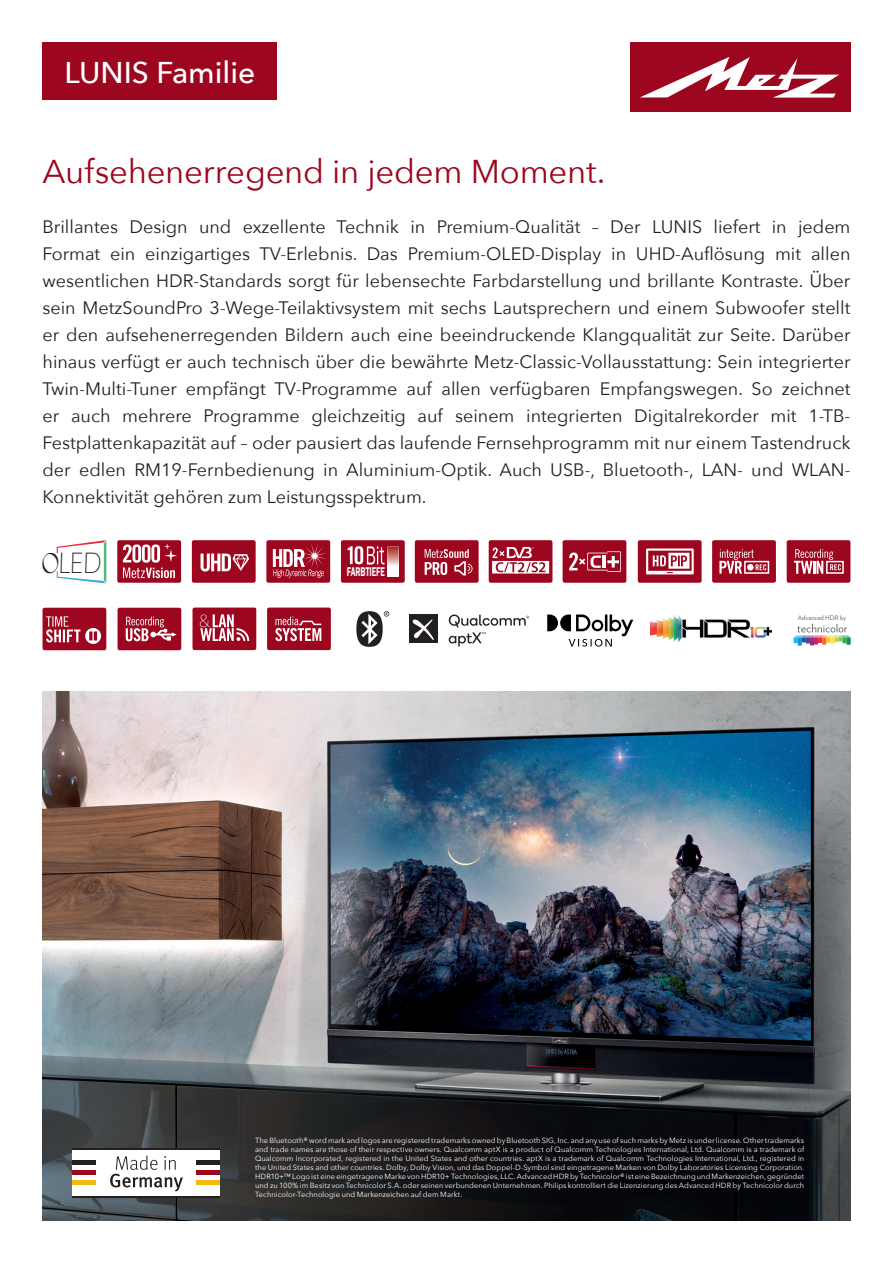
<style>
.page{position:relative;width:893px;height:1263px;background:#fff}
.page>*{position:absolute;margin:0;border:0;box-sizing:border-box;transform-origin:0 0}
.t1{font:33px "Avenir Next";letter-spacing:-.01em;color:#9d061f}
.t2{font:300 30.45px "Eras ITC";color:#231f20;scale:.82 1}
.t3{font:500 30px "Avenir Next";color:#fff}
.t4{font:100 19.05px "Meta OT";color:#faf9fb;scale:.94 1}
.t5{font:18px/27px "Avenir Next";color:#231f20;text-align:justify}
.t6{font:600 13.05px "Franklin Gothic";color:#fff;scale:.6 1}
.t7{font:7.5px/9px "Avenir Next";letter-spacing:.005em;color:#fff;text-align:justify}
.t8{font:6.45px "Verlag";letter-spacing:.01em;color:#646a6e}
.s1{font-family:"Felix Titling";font-weight:400;font-size:27.45px}
</style>
<div class="page">
<div style="left:630px;top:43px;width:220px;height:69px;background:#9d061f"></div>
<svg style="left:640px;top:57px;width:199px;height:41px"></svg>
<svg style="left:57px;top:540px;width:49px;height:43px"></svg>
<div style="left:43px;top:43px;width:234px;height:57px;background:#9d061f"></div>
<div style="left:489px;top:540px;width:63px;height:43px;background:#9d061f;border-radius:2px"></div>
<svg style="left:492px;top:547px;width:57px;height:26px"></svg>
<div style="left:415px;top:540px;width:64px;height:43px;background:#9d061f;border-radius:2px"></div>
<svg style="left:425px;top:549px;width:47px;height:26px"></svg>
<div style="left:341px;top:540px;width:64px;height:43px;background:#9d061f;border-radius:2px"></div>
<svg style="left:347px;top:546px;width:51px;height:30px"></svg>
<div style="left:638px;top:540px;width:64px;height:43px;background:#9d061f;border-radius:2px"></div>
<svg style="left:646px;top:548px;width:48px;height:26px"></svg>
<div style="left:787px;top:540px;width:63px;height:43px;background:#9d061f;border-radius:2px"></div>
<div style="left:826px;top:561px;width:18px;height:13px;border:2px solid #fff"></div>
<svg style="left:794px;top:549px;width:49px;height:25px"></svg>
<div style="left:266px;top:540px;width:64px;height:43px;background:#9d061f;border-radius:2px"></div>
<svg style="left:273px;top:544px;width:54px;height:34px"></svg>
<div style="left:563px;top:540px;width:63px;height:43px;background:#9d061f;border-radius:2px"></div>
<svg style="left:569px;top:551px;width:52px;height:21px"></svg>
<div style="left:117px;top:540px;width:64px;height:43px;background:#9d061f;border-radius:2px"></div>
<svg style="left:123px;top:543px;width:54px;height:35px"></svg>
<div style="left:712px;top:540px;width:64px;height:43px;background:#9d061f;border-radius:2px"></div>
<svg style="left:719px;top:549px;width:50px;height:25px"></svg>
<div style="left:192px;top:540px;width:64px;height:43px;background:#9d061f;border-radius:2px"></div>
<svg style="left:201px;top:553px;width:48px;height:18px"></svg>
<svg style="left:356px;top:611px;width:33px;height:36px"></svg>
<div style="left:267px;top:607px;width:64px;height:43px;background:#9d061f;border-radius:2px"></div>
<svg style="left:275px;top:616px;width:46px;height:25px"></svg>
<div style="left:118px;top:608px;width:63px;height:42px;background:#9d061f;border-radius:2px"></div>
<svg style="left:126px;top:617px;width:51px;height:24px"></svg>
<div style="left:193px;top:607px;width:63px;height:43px;background:#9d061f;border-radius:2px"></div>
<svg style="left:200px;top:614px;width:49px;height:27px"></svg>
<div style="left:409px;top:614px;width:28px;height:29px;background:#231f20"></div>
<svg style="left:412px;top:619px;width:22px;height:21px"></svg>
<svg style="left:449px;top:614px;width:80px;height:33px"></svg>
<div style="left:43px;top:608px;width:63px;height:42px;background:#9d061f;border-radius:2px"></div>
<svg style="left:46px;top:616px;width:55px;height:28px"></svg>
<img style="left:43px;top:691px;width:808px;height:529px">
<div style="left:72px;top:1148px;width:148px;height:49px;background:#fff"></div>
<div style="left:72px;top:1160px;width:23px;height:5px;background:#231f20"></div>
<div style="left:72px;top:1170px;width:23px;height:5px;background:#9d061f"></div>
<div style="left:72px;top:1180px;width:23px;height:5px;background:#f2b90f"></div>
<hr style="left:72px;top:1196px;width:148px;height:1px;background:#231f20">
<hr style="left:72px;top:1148px;width:148px;height:2px;background:#231f20">
<div style="left:197px;top:1160px;width:23px;height:5px;background:#231f20"></div>
<div style="left:197px;top:1170px;width:23px;height:5px;background:#9d061f"></div>
<div style="left:197px;top:1180px;width:23px;height:5px;background:#f2b90f"></div>
<svg style="left:110px;top:1155px;width:73px;height:36px"></svg>
<img style="left:651px;top:616px;width:120px;height:26px">
<svg style="left:547px;top:614px;width:86px;height:33px"></svg>
<svg style="left:794px;top:624px;width:57px;height:21px"></svg>
<h3 class="t3" style="left:65px;top:47px;width:192px">LUNIS Familie</h3>
<h1 class="t1" style="left:43px;top:144px;width:564px">Aufsehenerregend in jedem Moment.</h1>
<p class="t5" style="left:43px;top:212px;width:809px">Brillantes Design und exzellente Technik in Premium-Qualität – Der LUNIS liefert in jedem Format ein einzigartiges TV-Erlebnis. Das Premium-OLED-Display in UHD-Auflösung mit allen wesentlichen HDR-Standards sorgt für lebensechte Farbdarstellung und brillante Kontraste. Über sein MetzSoundPro 3-Wege-Teilaktivsystem mit sechs Lautsprechern und einem Subwoofer stellt er den aufsehenerregenden Bildern auch eine beeindruckende Klangqualität zur Seite. Darüber hinaus verfügt er auch technisch über die bewährte Metz-Classic-Vollausstattung: Sein integrierter Twin-Multi-Tuner empfängt TV-Programme auf allen verfügbaren Empfangswegen. So zeichnet er auch mehrere Programme gleichzeitig auf seinem integrierten Digitalrekorder mit 1-TB-Festplattenkapazität auf – oder pausiert das laufende Fernsehprogramm mit nur einem Tastendruck der edlen RM19-Fernbedienung in Aluminium-Optik. Auch USB-, Bluetooth-, LAN- und WLAN-Konnektivität gehören zum Leistungsspektrum.</p>
<h2 class="t2" style="left:42px;top:546px;width:74px"><span class="s1">O</span>LED</h2>
<p class="t6" style="left:347px;top:564px;width:65px">FARBTIEFE</p>
<p class="t4" style="left:199px;top:610px;width:13px">&amp;</p>
<p class="t8" style="left:798px;top:613px;width:50px">Advanced HDR by</p>
<p class="t7" style="left:255px;top:1136px;width:551px">The Bluetooth® word mark and logos are registered trademarks owned by Bluetooth SIG, Inc. and any use of such marks by Metz is under license. Other trademarks and trade names are those of their respective owners. Qualcomm aptX is a product of Qualcomm Technologies International, Ltd. Qualcomm is a trademark of Qualcomm Incorporated, registered in the United States and other countries. aptX is a trademark of Qualcomm Technologies International, Ltd., registered in the United States and other countries. Dolby, Dolby Vision, und das Doppel-D-Symbol sind eingetragene Marken von Dolby Laboratories Licensing Corporation.<br>HDR10+™ Logo ist eine eingetragene Marke von HDR10+ Technologies, LLC. Advanced HDR by Technicolor® ist eine Bezeichnung und Markenzeichen, gegründet und zu 100% im Besitz von Technicolor S.A. oder seinen verbundenen Unternehmen. Philips kontrolliert die Lizenzierung des Advanced HDR by Technicolor durch Technicolor-Technologie und Markenzeichen auf dem Markt.</p>
</div>
